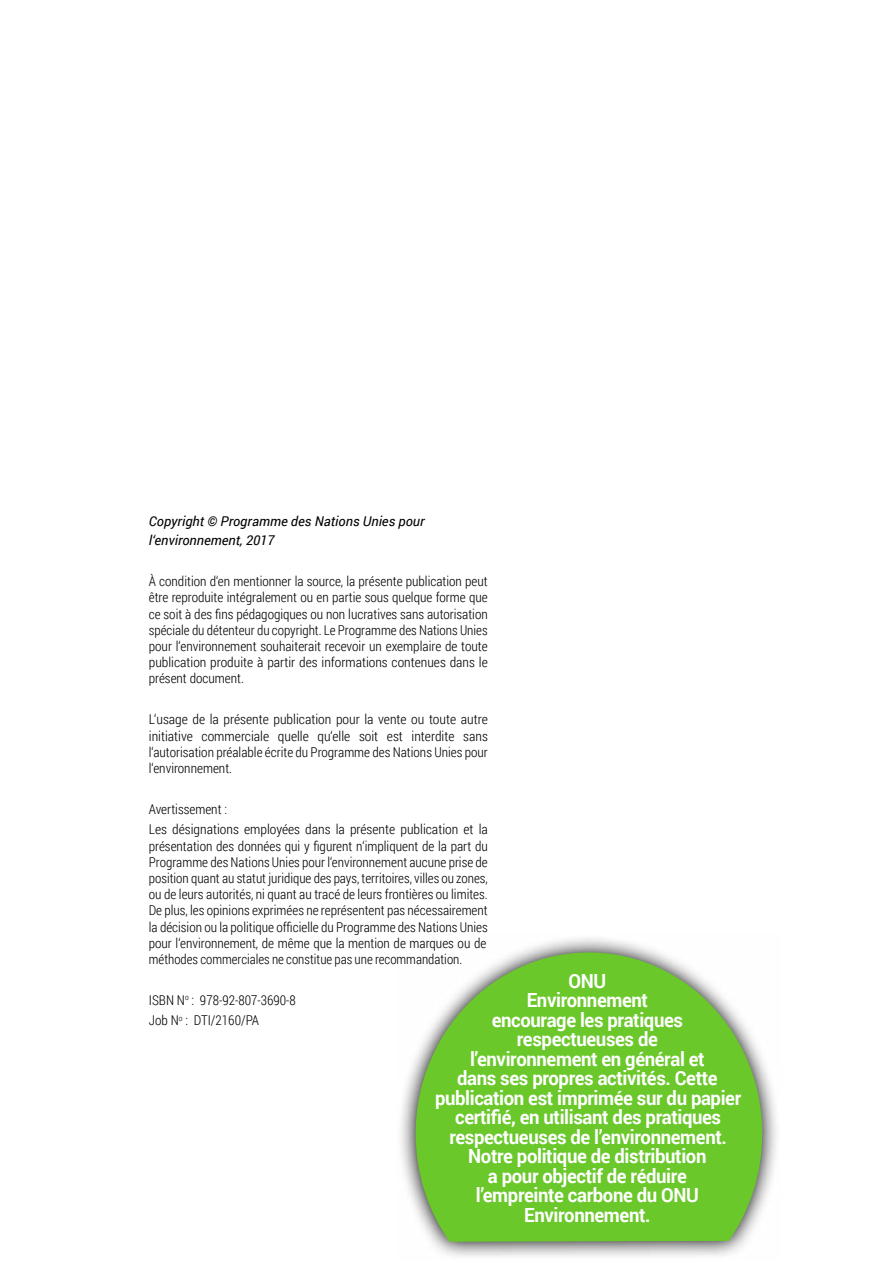
<style>
.page{position:relative;width:893px;height:1263px;background:#fff}
.page>*{position:absolute;margin:0;border:0;box-sizing:border-box;transform-origin:0 0}
.t1{font:700 19.5px/19.5px "Roboto";letter-spacing:-.02em;color:#fff;text-align:center;scale:.95 1}
.Table_text_with_bull{font:300 13.5px/16.2px "Roboto Condensed";color:#000;text-align:justify}
.Main_body{font:italic 13.5px/19.5px "Roboto";color:#000}
</style>
<div class="page">
<svg style="left:401px;top:938px;width:376px;height:318px"></svg>
<svg style="left:416px;top:952px;width:346px;height:290px;background:#7ccb47"></svg>
<p class="Main_body" style="left:149px;top:511px;width:277px">Copyright © Programme des Nations Unies pour l‘environnement, 2017</p>
<p class="Table_text_with_bull" style="left:149px;top:573px;width:340px">À condition d‘en mentionner la source, la présente publication peut être reproduite intégralement ou en partie sous quelque forme que ce soit à des fins pédagogiques ou non lucratives sans autorisation spéciale du détenteur du copyright. Le Programme des Nations Unies pour l‘environnement souhaiterait recevoir un exemplaire de toute publication produite à partir des informations contenues dans le présent document.</p>
<p class="Table_text_with_bull" style="left:149px;top:711px;width:341px">L‘usage de la présente publication pour la vente ou toute autre initiative commerciale quelle qu‘elle soit est interdite sans l‘autorisation préalable écrite du Programme des Nations Unies pour l‘environnement.</p>
<p class="Table_text_with_bull" style="left:149px;top:800px;width:80px">Avertissement :</p>
<p class="Table_text_with_bull" style="left:149px;top:821px;width:341px">Les désignations employées dans la présente publication et la présentation des données qui y figurent n‘impliquent de la part du Programme des Nations Unies pour l‘environnement aucune prise de position quant au statut juridique des pays, territoires, villes ou zones, ou de leurs autorités, ni quant au tracé de leurs frontières ou limites.<br>De plus, les opinions exprimées ne représentent pas nécessairement la décision ou la politique officielle du Programme des Nations Unies pour l‘environnement, de même que la mention de marques ou de méthodes commerciales ne constitue pas une recommandation.</p>
<p class="Table_text_with_bull" style="left:149px;top:991px;width:149px">ISBN N<sup>o</sup> : 978-92-807-3690-8</p>
<p class="Table_text_with_bull" style="left:149px;top:1012px;width:112px">Job N<sup>o</sup> : DTI/2160/PA</p>
<p class="t1" style="left:435px;top:970px;width:324px">ONU<br>Environnement<br>encourage les pratiques respectueuses de<br>l’environnement en général et<br>dans ses propres activités. Cette publication est imprimée sur du papier certifié, en utilisant des pratiques respectueuses de l’environnement.<br>Notre politique de distribution<br>a pour objectif de réduire<br>l’empreinte carbone du ONU<br>Environnement.</p>
</div>
